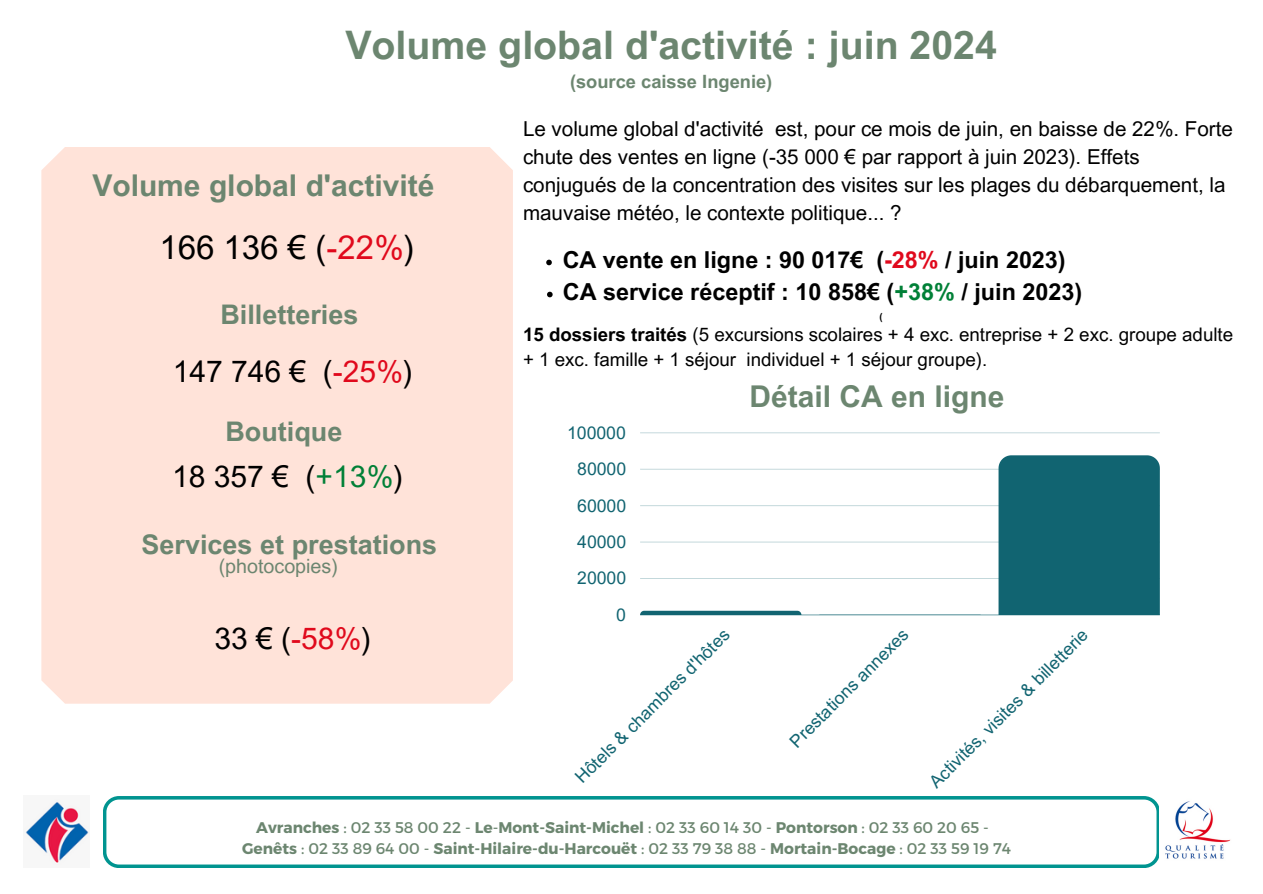
<style>
.page{position:relative;width:1263px;height:894px;background:#fff}
.page>*{position:absolute;margin:0;border:0;box-sizing:border-box;transform-origin:0 0}
.t1{font:700 39.3px "Arial MT Pro";color:#6c8670}
.t2{font:33px "Arial MT Pro";color:#000}
.t3{font:700 30px "Arial MT Pro";color:#6c8670}
.t4{font:30px "Arial MT Pro";color:#000}
.t5{font:700 27px "Arial MT Pro";color:#6c8670}
.t6{font:700 23.4px "Arial MT Pro";color:#000}
.t7{font:20.55px/28px "Arial MT Pro";color:#000}
.t8{font:19.65px "Arial MT Pro";color:#6c8670}
.t9{font:18.75px/25.7px "Arial MT Pro";color:#000}
.t10{font:700 18.3px "Arial MT Pro";color:#6c8670}
.t11{font:17.55px "Arial MT Pro";color:#116471}
.t12{font:700 15.45px "Montserrat";color:#6c8670}
.t13{font:700 9.6px "Arial MT Pro";color:#000}
.s1{color:#e0091c}
.s2{color:#008037}
.s3{font-weight:700}
.s4{font-weight:400}
</style>
<div class="page">
<svg style="left:103px;top:796px;width:1056px;height:71px"></svg>
<img style="left:1165px;top:801px;width:66px;height:58px">
<div style="left:41px;top:147px;width:472px;height:556px;background:#ffe3d9"></div>
<img style="left:25px;top:800px;width:64px;height:65px">
<svg style="left:546px;top:259px;width:6px;height:6px"></svg>
<svg style="left:547px;top:291px;width:6px;height:6px"></svg>
<hr style="left:640px;top:614px;width:520px;height:1px;background:#116471">
<hr style="left:640px;top:578px;width:520px;height:1px;background:#c3d8db">
<hr style="left:640px;top:541px;width:520px;height:1px;background:#e5eeef">
<hr style="left:640px;top:505px;width:520px;height:1px;background:#ccdee0">
<hr style="left:640px;top:468px;width:520px;height:1px;background:#f0f5f6">
<hr style="left:640px;top:432px;width:520px;height:1px;background:#d6e4e7">
<svg style="left:640px;top:610px;width:161px;height:4px"></svg>
<svg style="left:819px;top:614px;width:162px;height:1px"></svg>
<div style="left:998px;top:455px;width:162px;height:159px;background:#116471"></div>
<p class="t1" style="left:345px;top:31px;width:653px">Volume global d'activité : juin 2024</p>
<p class="t10" style="left:570px;top:74px;width:204px">(source caisse Ingenie)</p>
<p class="t3" style="left:92px;top:174px;width:344px">Volume global d'activité</p>
<h4 class="t2" style="left:159px;top:235px;width:256px">166 136 € (<span class="s1">-22%</span>)</h4>
<h6 class="t5" style="left:220px;top:304px;width:140px">Billetteries</h6>
<h4 class="t4" style="left:173px;top:360px;width:242px">147 746 € (<span class="s1">-25%</span>)</h4>
<h2 class="t5" style="left:225px;top:421px;width:118px">Boutique</h2>
<h3 class="t4" style="left:172px;top:465px;width:232px">18 357 € (<span class="s2">+13%</span>)</h3>
<h3 class="t5" style="left:142px;top:534px;width:297px">Services et prestations</h3>
<h6 class="t8" style="left:219px;top:558px;width:121px">(photocopies)</h6>
<h4 class="t4" style="left:214px;top:627px;width:158px">33 € (<span class="s1">-58%</span>)</h4>
<h3 class="t7" style="left:523px;top:117px;width:711px">Le volume global d'activité est, pour ce mois de juin, en baisse de 22%. Forte chute des ventes en ligne (-35 000 € par rapport à juin 2023). Effets conjugués de la concentration des visites sur les plages du débarquement, la mauvaise météo, le contexte politique... ?</h3>
<h2 class="t6" style="left:563px;top:251px;width:504px">CA vente en ligne : 90 017€ (<span class="s1">-28%</span> / juin 2023)</h2>
<h3 class="t6" style="left:563px;top:283px;width:521px">CA service réceptif : 10 858€ (<span class="s2">+38%</span> / juin 2023)</h3>
<p class="t13" style="left:879px;top:313px;width:5px">(</p>
<p class="t9" style="left:523px;top:323px;width:712px"><span class="s3">15 dossiers traités</span> (5 excursions scolaires + 4 exc. entreprise + 2 exc. groupe adulte + 1 exc. famille + 1 séjour individuel + 1 séjour groupe).</p>
<p class="t3" style="left:749px;top:385px;width:256px">Détail CA en ligne</p>
<p class="t11" style="left:567px;top:426px;width:60px">100000</p>
<p class="t11" style="left:577px;top:462px;width:50px">80000</p>
<p class="t11" style="left:577px;top:498px;width:50px">60000</p>
<p class="t11" style="left:577px;top:535px;width:50px">40000</p>
<p class="t11" style="left:577px;top:571px;width:50px">20000</p>
<p class="t11" style="left:616px;top:608px;width:11px">0</p>
<p class="t11" style="left:573px;top:775px;width:211px;rotate:-45deg">Hôtels &amp; chambres d'hôtes</p>
<p class="t11" style="left:788px;top:739px;width:160px;rotate:-45deg">Prestations annexes</p>
<p class="t11" style="left:928px;top:779px;width:217px;rotate:-45deg">Activités, visites &amp; bil et erie</p>
<p class="t12" style="left:256px;top:817px;width:734px">Avranches <span class="s4">: 02 33 58 00 22 -</span> Le<span class="s4">-</span>Mont-Saint-Michel <span class="s4">: 02 33 60 14 30 -</span> Pontorson <span class="s4">: 02 33 60 20 65 -</span></p>
<p class="t12" style="left:242px;top:838px;width:770px">Genêts <span class="s4">: 02 33 89 64 00 -</span> Saint-Hilaire-du-Harcouët <span class="s4">: 02 33 79 38 88 -</span> Mortain-Bocage <span class="s4">: 02 33 59 19 74</span></p>
</div>
